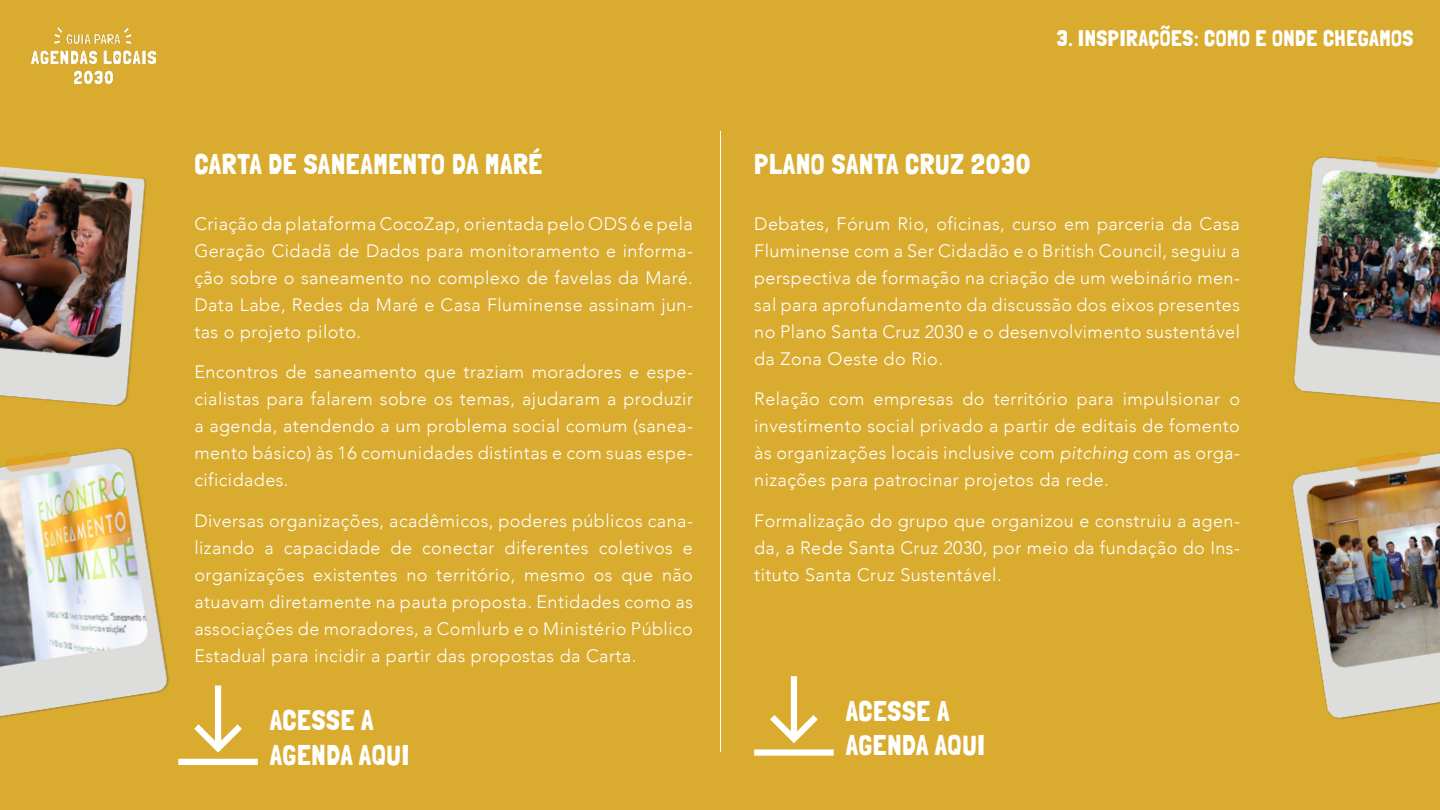
<style>
.page{position:relative;width:1440px;height:810px;background:#d9ac30}
.page>*{position:absolute;margin:0;border:0;box-sizing:border-box;transform-origin:0 0}
.t1{font:28.5px/34.2px "Londrina Solid";letter-spacing:.025em;color:#fff}
.t2{font:22.5px "Londrina Solid";letter-spacing:.025em;color:#fff}
.t3{font:300 18px/27px "Avenir";letter-spacing:.025em;color:#fff;text-align:justify}
.s1{font-style:italic}
</style>
<div class="page">
<img style="left:32px;top:28px;width:123px;height:55px">
<img style="left:0;top:167px;width:146px;height:239px">
<img style="left:0;top:448px;width:169px;height:270px">
<img style="left:1293px;top:156px;width:147px;height:248px">
<img style="left:1292px;top:452px;width:148px;height:267px">
<svg style="left:178px;top:685px;width:80px;height:80px"></svg>
<svg style="left:754px;top:676px;width:80px;height:80px"></svg>
<hr style="left:720px;top:131px;width:1px;height:620px;background:#fff">
<h1 class="t1" style="left:194px;top:146px;width:349px">CARTA DE SANEAMENTO DA MARÉ</h1>
<p class="t3" style="left:194px;top:210px;width:500px">Criação da plataforma CocoZap, orientada pelo ODS 6 e pela Geração Cidadã de Dados para monitoramento e informa&shy;ção sobre o saneamento no complexo de favelas da Maré.<br>Data Labe, Redes da Maré e Casa Fluminense assinam jun&shy;tas o projeto piloto.</p>
<p class="t3" style="left:194px;top:358px;width:500px">Encontros de saneamento que traziam moradores e espe&shy;cialistas para falarem sobre os temas, ajudaram a produzir a agenda, atendendo a um problema social comum (sanea&shy;mento básico) às 16 comunidades distintas e com suas espe&shy;cificidades.</p>
<p class="t3" style="left:194px;top:507px;width:500px">Diversas organizações, acadêmicos, poderes públicos cana&shy;lizando a capacidade de conectar diferentes coletivos e organizações existentes no território, mesmo os que não atuavam diretamente na pauta proposta. Entidades como as associações de moradores, a Comlurb e o Ministério Público Estadual para incidir a partir das propostas da Carta.</p>
<p class="t2" style="left:1057px;top:25px;width:358px">3. INSPIRAÇÕES: COMO E ONDE CHEGAMOS</p>
<h1 class="t1" style="left:754px;top:146px;width:278px">PLANO SANTA CRUZ 2030</h1>
<p class="t3" style="left:754px;top:210px;width:487px">Debates, Fórum Rio, oficinas, curso em parceria da Casa Fluminense com a Ser Cidadão e o British Council, seguiu a perspectiva de formação na criação de um webinário men&shy;sal para aprofundamento da discussão dos eixos presentes no Plano Santa Cruz 2030 e o desenvolvimento sustentável da Zona Oeste do Rio.</p>
<p class="t3" style="left:754px;top:385px;width:487px">Relação com empresas do território para impulsionar o investimento social privado a partir de editais de fomento às organizações locais inclusive com <span class="s1">pitching</span> com as orga&shy;nizações para patrocinar projetos da rede.</p>
<p class="t3" style="left:754px;top:507px;width:487px">Formalização do grupo que organizou e construiu a agen&shy;da, a Rede Santa Cruz 2030, por meio da fundação do Ins&shy;tituto Santa Cruz Sustentável.</p>
<h1 class="t1" style="left:270px;top:703px;width:141px">ACESSE A<br>AGENDA AQUI</h1>
<h1 class="t1" style="left:846px;top:694px;width:141px">ACESSE A<br>AGENDA AQUI</h1>
</div>
